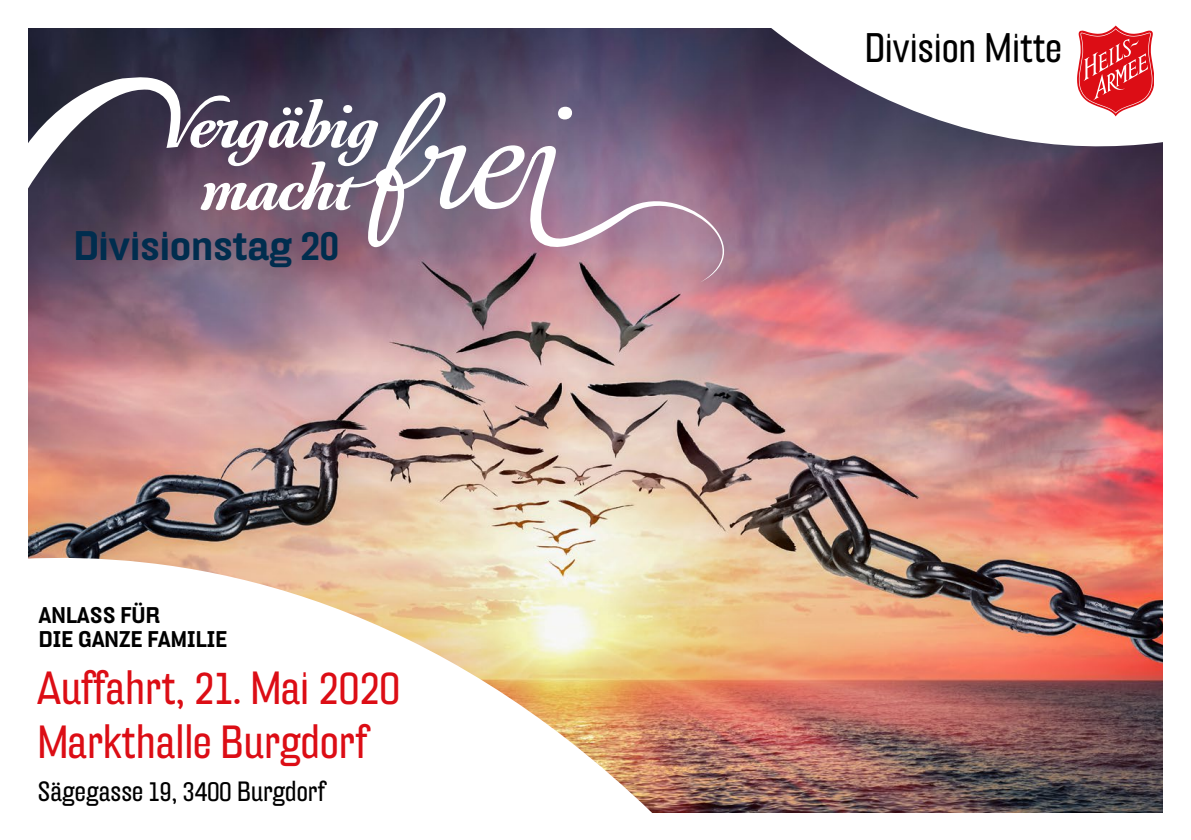
<style>
.page{position:relative;width:1191px;height:840px;background:#fff}
.page>*{position:absolute;margin:0;border:0;box-sizing:border-box;transform-origin:0 0}
.t1{font:45px/54px "Hydra OT Extd";color:#dc0d15}
.t2{font:700 40px "Hydra OT Extd";color:#002d4e}
.t3{font:40px "Hydra OT Extd";color:#000}
.t4{font:27px "Hydra OT Extd";color:#000}
.t5{font:700 22px/24px "Hydra OT Extd";letter-spacing:.01em;color:#000}
</style>
<div class="page">
<img style="left:28px;top:28px;width:1134px;height:784px">
<img style="left:28px;top:396px;width:705px;height:417px">
<svg style="left:667px;top:25px;width:496px;height:225px"></svg>
<svg style="left:1077px;top:26px;width:76px;height:90px"></svg>
<div style="left:24px;top:655px;width:389px;height:164px;background:#fff"></div>
<svg style="left:28px;top:68px;width:350px;height:142px"></svg>
<svg style="left:201px;top:161px;width:167px;height:49px"></svg>
<svg style="left:368px;top:92px;width:399px;height:190px;background:#91788f"></svg>
<p class="t2" style="left:74px;top:221px;width:267px">Divisionstag 20</p>
<p class="t5" style="left:39px;top:603px;width:190px">ANLASS FÜR<br>DIE GANZE FAMILIE</p>
<p class="t1" style="left:37px;top:661px;width:364px">Auffahrt, 21. Mai 2020<br>Markthalle Burgdorf</p>
<p class="t4" style="left:37px;top:775px;width:289px">Sägegasse 19, 3400 Burgdorf</p>
<p class="t3" style="left:865px;top:25px;width:198px">Division Mitte</p>
</div>
